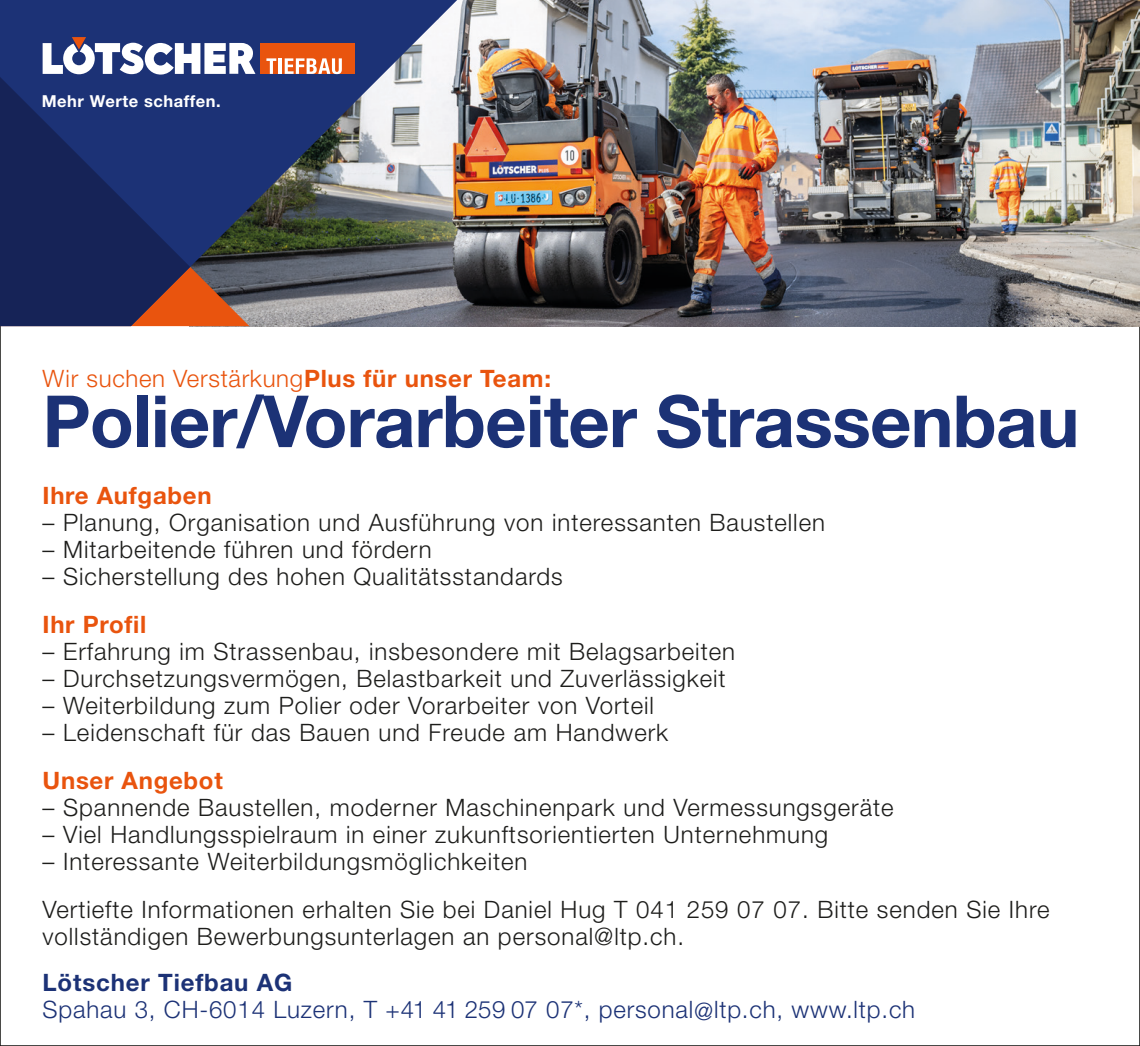
<style>
.page{position:relative;width:1140px;height:1046px;background:#fff}
.page>*{position:absolute;margin:0;border:0;box-sizing:border-box;transform-origin:0 0}
.Titel_Blau{font:700 72px "Helvetica Neue LT Std";letter-spacing:-.01em;color:#1c3276}
.Lauftext_Blau{font:300 24px/27px "Helvetica Neue LT Std";letter-spacing:.04em;color:#1d1d1b}
.Adresszeile_Blau{font:300 24px/27px "Helvetica Neue LT Std";letter-spacing:.035em;color:#1c3276}
.Titel_Orange{font:300 24px "Helvetica Neue LT Std";letter-spacing:.03em;color:#e9540e}
.Titel_Orange-2{font:700 24px "Helvetica Neue LT Std";letter-spacing:.03em;color:#e9540e}
.t1{font:700 16.5px "Helvetica Neue LT Std";letter-spacing:.035em;color:#fff}
.s1{font-weight:700}
</style>
<div class="page">
<img style="left:457px;top:0;width:682px;height:326px">
<img style="left:0;top:0;width:457px;height:326px">
<div style="left:24px;top:20px;width:331px;height:71px;background:#1c3276"></div>
<div style="left:260px;top:43px;width:95px;height:31px;background:#e9540e"></div>
<svg style="left:266px;top:58px;width:10px;height:16px"></svg>
<hr style="left:278px;top:58px;width:4px;height:16px;background:#fff">
<svg style="left:285px;top:58px;width:57px;height:16px"></svg>
<svg style="left:0;top:37px;width:255px;height:289px;background:#323b6a"></svg>
<p class="t1" style="left:42px;top:91px;width:181px">Mehr Werte schaffen.</p>
<p class="Titel_Orange" style="left:43px;top:364px;width:510px">Wir suchen Verstärkung<span class="s1">Plus für unser Team:</span></p>
<p class="Titel_Blau" style="left:43px;top:377px;width:1038px">Polier/Vorarbeiter Strassenbau</p>
<p class="Titel_Orange-2" style="left:43px;top:480px;width:171px">Ihre Aufgaben</p>
<p class="Lauftext_Blau" style="left:43px;top:508px;width:784px">– Planung, Organisation und Ausführung von interessanten Baustellen</p>
<p class="Lauftext_Blau" style="left:43px;top:535px;width:391px">– Mitarbeitende führen und fördern</p>
<p class="Lauftext_Blau" style="left:43px;top:562px;width:522px">– Sicherstellung des hohen Qualitätsstandards</p>
<p class="Titel_Orange-2" style="left:43px;top:609px;width:105px">Ihr Profil</p>
<p class="Lauftext_Blau" style="left:43px;top:637px;width:694px">– Erfahrung im Strassenbau, insbesondere mit Belagsarbeiten</p>
<p class="Lauftext_Blau" style="left:43px;top:664px;width:684px">– Durchsetzungsvermögen, Belastbarkeit und Zuverlässigkeit</p>
<p class="Lauftext_Blau" style="left:43px;top:691px;width:613px">– Weiterbildung zum Polier oder Vorarbeiter von Vorteil</p>
<p class="Lauftext_Blau" style="left:43px;top:718px;width:627px">– Leidenschaft für das Bauen und Freude am Handwerk</p>
<p class="Titel_Orange-2" style="left:43px;top:765px;width:182px">Unser Angebot</p>
<p class="Lauftext_Blau" style="left:43px;top:793px;width:852px">– Spannende Baustellen, moderner Maschinenpark und Vermessungsgeräte</p>
<p class="Lauftext_Blau" style="left:43px;top:820px;width:787px">– Viel Handlungsspielraum in einer zukunftsorientierten Unternehmung</p>
<p class="Lauftext_Blau" style="left:43px;top:847px;width:486px">– Interessante Weiterbildungsmöglichkeiten</p>
<p class="Lauftext_Blau" style="left:43px;top:895px;width:1008px">Vertiefte Informationen erhalten Sie bei Daniel Hug T 041 259 07 07. Bitte senden Sie Ihre vollständigen Bewerbungsunterlagen an personal@ltp.ch.</p>
<p class="Adresszeile_Blau" style="left:43px;top:968px;width:874px"><span class="s1">Lötscher Tiefbau AG<br></span>Spahau 3, CH-6014 Luzern, T +41 41 259 07 07*, personal@ltp.ch, www.ltp.ch</p>
</div>
